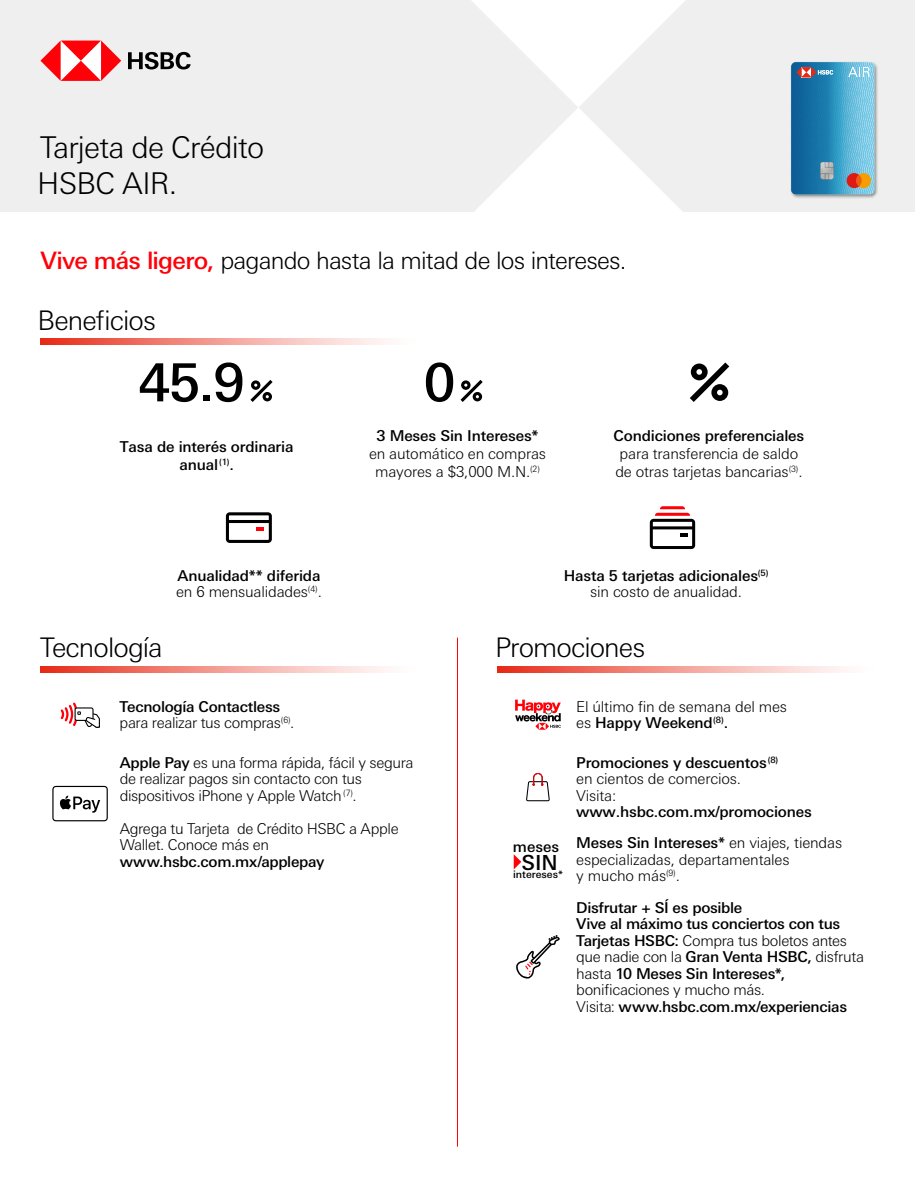
<style>
.page{position:relative;width:915px;height:1187px;background:#fff}
.page>*{position:absolute;margin:0;border:0;box-sizing:border-box;transform-origin:0 0}
.t1{font:500 52.65px "Univers Nextfor HSBC";color:#000}
.t2{font:300 30px/36px "Univers Nextfor HSBC";letter-spacing:-.025em;color:#000}
.t3{font:300 27px "Univers Nextfor HSBC";letter-spacing:-.035em;color:#000}
.t4{font:300 24px "Univers Nextfor HSBC";letter-spacing:-.035em;color:#000}
.t5{font:500 20.7px "Univers Nextfor HSBC";color:#000}
.t6{font:300 15px/16.5px "Univers Nextfor HSBC";letter-spacing:-.01em;color:#000}
.t7{font:500 15px/16.5px "Univers Nextfor HSBC";letter-spacing:-.01em;color:#000}
.t8{font:500 14.85px "Univers Nextfor HSBC";color:#000}
.t9{font:500 10.35px "Univers Nextfor HSBC";color:#000}
.s1{font-weight:500;color:#ff0009}
.s2{font-weight:300}
.s3{font-weight:500}
</style>
<div class="page">
<hr style="left:457px;top:637px;width:1px;height:509px;background:#ff0009">
<svg style="left:516px;top:935px;width:43px;height:43px"></svg>
<svg style="left:513px;top:854px;width:8px;height:15px"></svg>
<svg style="left:526px;top:773px;width:23px;height:28px"></svg>
<svg style="left:515px;top:699px;width:45px;height:30px"></svg>
<svg style="left:497px;top:666px;width:347px;height:6px;background:#f3978d"></svg>
<svg style="left:52px;top:785px;width:56px;height:36px"></svg>
<svg style="left:61px;top:702px;width:39px;height:26px"></svg>
<svg style="left:40px;top:666px;width:347px;height:6px;background:#f3978d"></svg>
<svg style="left:649px;top:506px;width:46px;height:43px"></svg>
<svg style="left:226px;top:512px;width:46px;height:31px"></svg>
<svg style="left:690px;top:362px;width:39px;height:40px"></svg>
<svg style="left:460px;top:380px;width:22px;height:22px"></svg>
<svg style="left:250px;top:380px;width:22px;height:22px"></svg>
<svg style="left:40px;top:339px;width:347px;height:6px;background:#f3978d"></svg>
<svg style="left:0;top:0;width:578px;height:212px;fill:#efefef"></svg>
<svg style="left:579px;top:0;width:335px;height:212px;fill:#efefef"></svg>
<div style="left:737px;top:9px;width:177px;height:203px;background:#efefef"></div>
<svg style="left:790px;top:62px;width:84px;height:132px;background:#4b95b9"></svg>
<svg style="left:40px;top:40px;width:81px;height:41px"></svg>
<svg style="left:128px;top:52px;width:62px;height:17px"></svg>
<h2 class="t2" style="left:37px;top:127px;width:228px">Tarjeta de Crédito<br>HSBC AIR.</h2>
<h3 class="t4" style="left:40px;top:244px;width:587px"><span class="s1">Vive más ligero,</span> pagando hasta la mitad de los intereses.</h3>
<h3 class="t3" style="left:38px;top:301px;width:120px">Beneficios</h3>
<h1 class="t1" style="left:138px;top:345px;width:108px">45.9</h1>
<p class="t7" style="left:120px;top:436px;width:175px;line-height:18px;text-align:center">Tasa de interés ordinaria anual<sup>(1)</sup>.</p>
<h3 class="t3" style="left:40px;top:628px;width:124px">Tecnología</h3>
<p class="t7" style="left:176px;top:566px;width:147px">Anualidad** diferida <span class="s2">en 6 mensualidades</span><sup>(4)</sup><span class="s2">.</span></p>
<p class="t6" style="left:120px;top:697px;width:176px"><span class="s3">Tecnología Contactless </span>para realizar tus compras<sup>(6)</sup>.</p>
<h1 class="t1" style="left:423px;top:345px;width:33px">0</h1>
<p class="t7" style="left:376px;top:426px;width:163px">3 Meses Sin Intereses*</p>
<p class="t6" style="left:369px;top:444px;width:178px;line-height:18px;text-align:center">en automático en compras mayores a $3,000 M.N.<sup>(2)</sup></p>
<p class="t7" style="left:613px;top:426px;width:192px">Condiciones preferenciales</p>
<p class="t6" style="left:615px;top:444px;width:189px;line-height:18px">para transferencia de saldo de otras tarjetas bancarias<sup>(3)</sup>.</p>
<p class="t7" style="left:563px;top:566px;width:206px;text-align:center">Hasta 5 tarjetas adicionales<sup>(5) </sup><span class="s2">sin costo de anualidad.</span></p>
<h3 class="t3" style="left:495px;top:628px;width:152px">Promociones</h3>
<p class="t6" style="left:576px;top:697px;width:212px">El último fin de semana del mes es <span class="s3">Happy Weekend</span><sup>(8)</sup><span class="s3">.</span></p>
<p class="t6" style="left:120px;top:753px;width:295px"><span class="s3">Apple Pay</span> es una forma rápida, fácil y segura de realizar pagos sin contacto con tus dispositivos iPhone y Apple Watch <sup>(7)</sup>.</p>
<p class="t6" style="left:120px;top:819px;width:280px">Agrega tu Tarjeta de Crédito HSBC a Apple<br>Wallet. Conoce más en</p>
<p class="t7" style="left:120px;top:852px;width:206px">www.hsbc.com.mx/applepay</p>
<p class="t8" style="left:512px;top:836px;width:48px">meses</p>
<h3 class="t5" style="left:521px;top:847px;width:38px">SIN</h3>
<p class="t9" style="left:513px;top:866px;width:51px">intereses*</p>
<p class="t6" style="left:576px;top:753px;width:203px"><span class="s3">Promociones y descuentos</span><sup>(8) </sup>en cientos de comercios.<br>Visita:</p>
<p class="t7" style="left:576px;top:802px;width:237px">www.hsbc.com.mx/promociones</p>
<p class="t6" style="left:576px;top:833px;width:267px"><span class="s3">Meses Sin Intereses*</span> en viajes, tiendas especializadas, departamentales<br>y mucho más<sup>(9)</sup>.</p>
<p class="t7" style="left:576px;top:898px;width:289px">Disfrutar + SÍ es posible<br>Vive al máximo tus conciertos con tus Tarjetas HSBC: <span class="s2">Compra tus boletos antes que nadie con la</span> Gran Venta HSBC, <span class="s2">disfruta hasta</span> 10 Meses Sin Intereses*, <span class="s2">bonificaciones y mucho más.<br>Visita:</span> www.hsbc.com.mx/experiencias</p>
</div>
